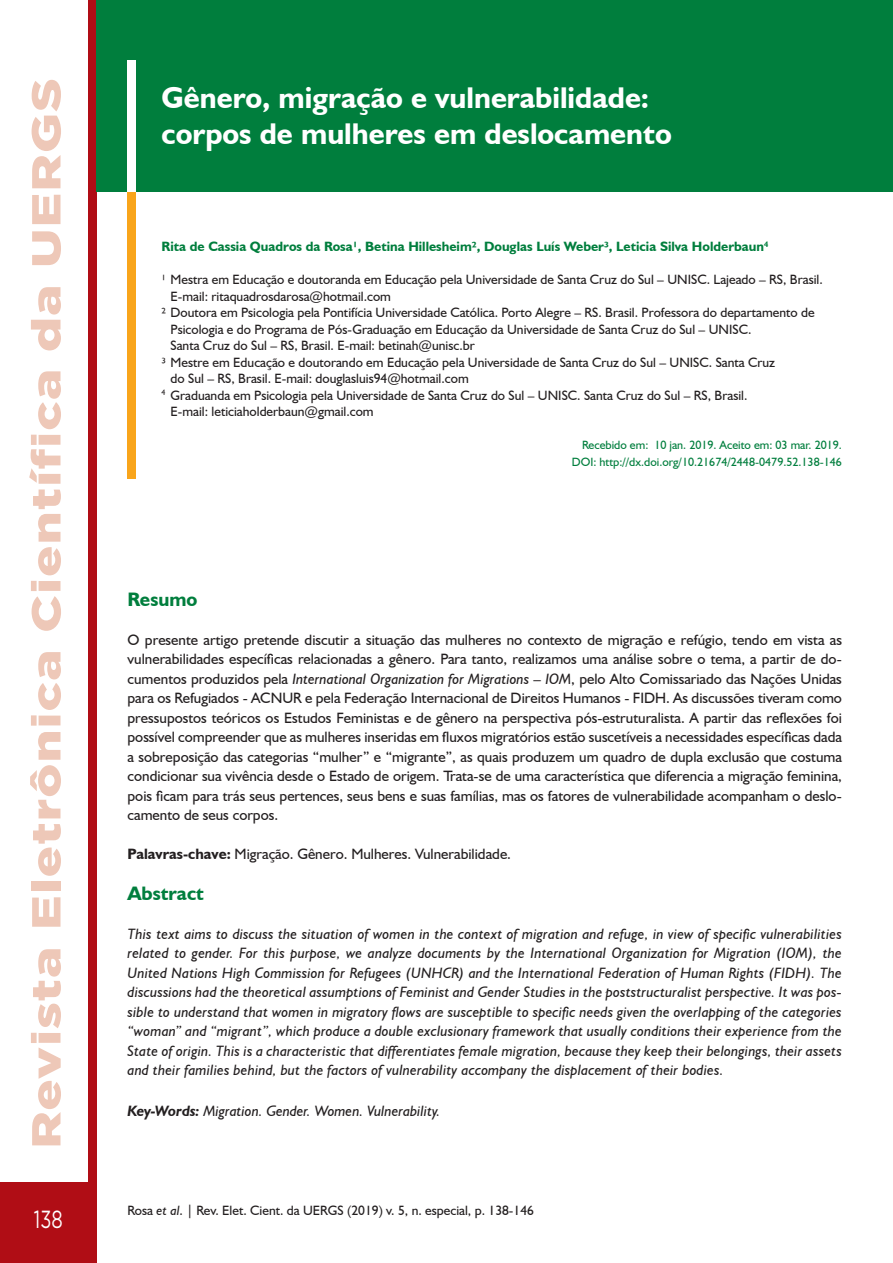
<style>
.page{position:relative;width:893px;height:1263px;background:#fff}
.page>*{position:absolute;margin:0;border:0;box-sizing:border-box;transform-origin:0 0}
.t1{font:900 40.5px "Gotham";letter-spacing:.025em;color:#eec8b8;scale:1.28 1}
.t2{font:700 30px/36px "Humanist 521 BT";color:#fff}
.t3{font:24.75px "Gotham";color:#fff;scale:.73 1}
.t4{font:700 19.5px "Humanist 521 BT";color:#007e3d}
.t5{font:15px/19.5px "Humanist 521 BT";color:#231f20;text-align:justify}
.t6{font:italic 15px/19.5px "Humanist 521 BT";letter-spacing:.01em;color:#231f20;text-align:justify}
.t7{font:13.5px "Humanist 521 BT";color:#231f20}
.t8{font:700 13.5px "Humanist 521 BT";color:#007e3d}
.t9{font:12px/16.5px "Humanist 521 BT";color:#007e3d;text-align:right}
.s1{font-style:italic}
.s2{font-weight:700}
</style>
<div class="page">
<div style="left:88px;top:0;width:9px;height:1182px;background:#b00d15"></div>
<div style="left:0;top:1182px;width:97px;height:81px;background:#b00d15"></div>
<div style="left:97px;top:0;width:796px;height:192px;background:#007e3d"></div>
<div style="left:128px;top:60px;width:8px;height:159px;background:#fff"></div>
<div style="left:128px;top:192px;width:8px;height:286px;background:#f9a51b"></div>
<h1 class="t1" style="left:23px;top:1148px;width:838px;rotate:-90deg">Revista Eletrônica Científica da UERGS</h1>
<h2 class="t2" style="left:162px;top:79px;width:512px">Gênero, migração e vulnerabilidade: corpos de mulheres em deslocamento</h2>
<p class="t8" style="left:162px;top:238px;width:608px">Rita de Cassia Quadros da Rosa¹, Betina Hillesheim², Douglas Luís Weber³, Leticia Silva Holderbaun<sup>4</sup></p>
<p class="t7" style="left:162px;top:271px;width:663px">¹ Mestra em Educação e doutoranda em Educação pela Universidade de Santa Cruz do Sul – UNISC. Lajeado – RS, Brasil.</p>
<p class="t7" style="left:171px;top:288px;width:222px">E-mail: ritaquadrosdarosa@hotmail.com</p>
<p class="t7" style="left:162px;top:304px;width:655px">² Doutora em Psicologia pela Pontifícia Universidade Católica. Porto Alegre – RS. Brasil. Professora do departamento de</p>
<p class="t7" style="left:171px;top:321px;width:582px">Psicologia e do Programa de Pós-Graduação em Educação da Universidade de Santa Cruz do Sul – UNISC.</p>
<p class="t7" style="left:171px;top:337px;width:306px">Santa Cruz do Sul – RS, Brasil. E-mail: betinah@unisc.br</p>
<p class="t7" style="left:162px;top:354px;width:615px">³ Mestre em Educação e doutorando em Educação pela Universidade de Santa Cruz do Sul – UNISC. Santa Cruz</p>
<p class="t7" style="left:171px;top:370px;width:300px">do Sul – RS, Brasil. E-mail: douglasluis94@hotmail.com</p>
<p class="t7" style="left:162px;top:387px;width:587px"><sup>4</sup> Graduanda em Psicologia pela Universidade de Santa Cruz do Sul – UNISC. Santa Cruz do Sul – RS, Brasil.</p>
<p class="t7" style="left:171px;top:403px;width:205px">E-mail: leticiaholderbaun@gmail.com</p>
<p class="t9" style="left:572px;top:436px;width:272px">Recebido em: 10 jan. 2019. Aceito em: 03 mar. 2019.<br>DOI: http://dx.doi.org/10.21674/2448-0479.52.138-146</p>
<h3 class="t4" style="left:128px;top:587px;width:71px">Resumo</h3>
<p class="t5" style="left:128px;top:630px;width:716px">O presente artigo pretende discutir a situação das mulheres no contexto de migração e refúgio, tendo em vista as vulnerabilidades específicas relacionadas a gênero. Para tanto, realizamos uma análise sobre o tema, a partir de do&shy;cumentos produzidos pela <span class="s1">International Organization for Migrations</span> – <span class="s1">IOM</span>, pelo Alto Comissariado das Nações Unidas para os Refugiados - ACNUR e pela Federação Internacional de Direitos Humanos - FIDH. As discussões tiveram como pressupostos teóricos os Estudos Feministas e de gênero na perspectiva pós-estruturalista. A partir das reflexões foi possível compreender que as mulheres inseridas em fluxos migratórios estão suscetíveis a necessidades específicas dada a sobreposição das categorias “mulher” e “migrante”, as quais produzem um quadro de dupla exclusão que costuma condicionar sua vivência desde o Estado de origem. Trata-se de uma característica que diferencia a migração feminina, pois ficam para trás seus pertences, seus bens e suas famílias, mas os fatores de vulnerabilidade acompanham o deslo&shy;camento de seus corpos.</p>
<p class="t5" style="left:128px;top:844px;width:385px"><span class="s2">Palavras-chave:</span> Migração. Gênero. Mulheres. Vulnerabilidade.</p>
<h3 class="t4" style="left:128px;top:881px;width:78px">Abstract</h3>
<p class="t6" style="left:128px;top:924px;width:716px">This text aims to discuss the situation of women in the context of migration and refuge, in view of specific vulnerabilities related to gender. For this purpose, we analyze documents by the International Organization for Migration (IOM), the United Nations High Commission for Refugees (UNHCR) and the International Federation of Human Rights (FIDH). The discussions had the theoretical assumptions of Feminist and Gender Studies in the poststructuralist perspective. It was pos&shy;sible to understand that women in migratory flows are susceptible to specific needs given the overlapping of the categories “woman” and “migrant”, which produce a double exclusionary framework that usually conditions their experience from the State of origin. This is a characteristic that differentiates female migration, because they keep their belongings, their assets and their families behind, but the factors of vulnerability accompany the displacement of their bodies.</p>
<p class="t6" style="left:128px;top:1101px;width:314px"><span class="s2">Key-Words:</span> Migration. Gender. Women. Vulnerability.</p>
<h3 class="t3" style="left:34px;top:1205px;width:41px">138</h3>
<p class="t7" style="left:128px;top:1201px;width:408px">Rosa <span class="s1">et al</span>. | Rev. Elet. Cient. da UERGS (2019) v. 5, n. especial, p. 138-146</p>
</div>
